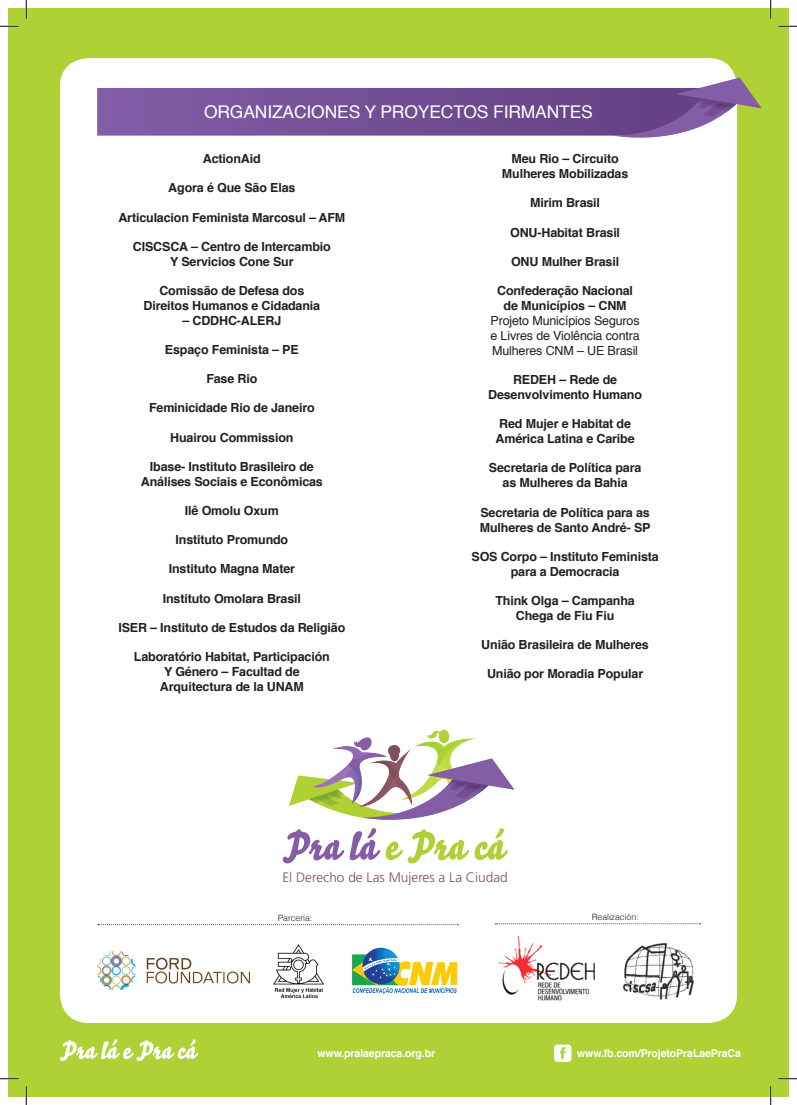
<style>
.page{position:relative;width:797px;height:1105px;background:#fff}
.page>*{position:absolute;margin:0;border:0;box-sizing:border-box;transform-origin:0 0}
.t1{font:17.5px "Helvetica";letter-spacing:-.01em;color:#fff}
.t2{font:300 13.62px "Frutiger LT Std";color:#7f4e59}
.t3{font:700 12.5px/15px "Helvetica";letter-spacing:-.01em;color:#231f20;text-align:center}
.t4{font:12.5px/15px "Helvetica";letter-spacing:-.01em;color:#231f20;text-align:justify}
.t5{font:700 10.88px "Helvetica";letter-spacing:-.01em;color:#fff}
.t6{font:300 8.75px "Helvetica";letter-spacing:-.01em;color:#231f20}
</style>
<div class="page">
<div style="left:9px;top:9px;width:779px;height:1087px;background:#b0d136"></div>
<div style="left:60px;top:58px;width:677px;height:965px;background:#fff;border-radius:28px"></div>
<svg style="left:60px;top:1039px;width:138px;height:22px"></svg>
<div style="left:554px;top:1044px;width:17px;height:18px;background:#fff;border-radius:3px"></div>
<svg style="left:560px;top:1047px;width:5px;height:12px"></svg>
<svg style="left:97px;top:78px;width:664px;height:72px"></svg>
<img style="left:709px;top:103px;width:20px;height:9px">
<img style="left:698px;top:101px;width:14px;height:8px">
<svg style="left:283px;top:731px;width:231px;height:132px"></svg>
<svg style="left:98px;top:924px;width:360px;height:1px"></svg>
<svg style="left:495px;top:923px;width:205px;height:1px"></svg>
<img style="left:498px;top:936px;width:97px;height:65px">
<img style="left:623px;top:943px;width:70px;height:56px">
<img style="left:97px;top:952px;width:152px;height:38px">
<img style="left:274px;top:945px;width:49px;height:52px">
<svg style="left:362px;top:948px;width:37px;height:36px"></svg>
<svg style="left:352px;top:952px;width:105px;height:42px"></svg>
<svg style="left:0;top:25px;width:19px;height:2px"></svg>
<svg style="left:778px;top:25px;width:19px;height:2px"></svg>
<svg style="left:0;top:1078px;width:19px;height:1px"></svg>
<svg style="left:778px;top:1078px;width:19px;height:1px"></svg>
<svg style="left:25px;top:0;width:2px;height:19px"></svg>
<svg style="left:25px;top:1086px;width:2px;height:19px"></svg>
<svg style="left:770px;top:0;width:1px;height:19px"></svg>
<svg style="left:770px;top:1086px;width:1px;height:19px"></svg>
<h1 class="t1" style="left:204px;top:98px;width:390px">ORGANIZACIONES Y PROYECTOS FIRMANTES</h1>
<p class="t3" style="left:203px;top:151px;width:59px">ActionAid</p>
<p class="t3" style="left:168px;top:181px;width:129px">Agora é Que São Elas</p>
<p class="t3" style="left:118px;top:210px;width:228px">Articulacion Feminista Marcosul – AFM</p>
<p class="t3" style="left:133px;top:239px;width:199px">CISCSCA – Centro de Intercambio<br>Y Servicios Cone Sur</p>
<p class="t3" style="left:144px;top:283px;width:178px">Comissão de Defesa dos<br>Direitos Humanos e Cidadania</p>
<p class="t3" style="left:182px;top:313px;width:100px">– CDDHC-ALERJ</p>
<p class="t3" style="left:165px;top:342px;width:135px">Espaço Feminista – PE</p>
<p class="t3" style="left:206px;top:371px;width:53px">Fase Rio</p>
<p class="t3" style="left:149px;top:401px;width:167px">Feminicidade Rio de Janeiro</p>
<p class="t3" style="left:170px;top:430px;width:125px">Huairou Commission</p>
<p class="t3" style="left:141px;top:459px;width:183px">Ibase- Instituto Brasileiro de<br>Análises Sociais e Econômicas</p>
<p class="t3" style="left:185px;top:503px;width:95px">Ilê Omolu Oxum</p>
<p class="t3" style="left:175px;top:532px;width:114px">Instituto Promundo</p>
<p class="t3" style="left:169px;top:562px;width:128px">Instituto Magna Mater</p>
<p class="t3" style="left:163px;top:591px;width:140px">Instituto Omolara Brasil</p>
<p class="t3" style="left:118px;top:620px;width:228px">ISER – Instituto de Estudos da Religião</p>
<p class="t3" style="left:134px;top:649px;width:197px">Laboratório Habitat, Participación<br>Y Género – Facultad de<br>Arquitectura de la UNAM</p>
<p class="t3" style="left:502px;top:151px;width:128px">Meu Rio – Circuito<br>Mulheres Mobilizadas</p>
<p class="t3" style="left:530px;top:196px;width:71px">Mirim Brasil</p>
<p class="t3" style="left:510px;top:225px;width:111px">ONU-Habitat Brasil</p>
<p class="t3" style="left:511px;top:254px;width:110px">ONU Mulher Brasil</p>
<p class="t3" style="left:497px;top:283px;width:137px">Confederação Nacional de Municípios – CNM</p>
<p class="t4" style="left:490px;top:313px;width:151px">Projeto Municípios Seguros e Livres de Violência contra Mulheres CNM – UE Brasil</p>
<p class="t3" style="left:488px;top:372px;width:155px">REDEH – Rede de<br>Desenvolvimento Humano</p>
<p class="t3" style="left:495px;top:417px;width:141px">Red Mujer e Habitat de<br>América Latina e Caribe</p>
<p class="t3" style="left:489px;top:461px;width:154px">Secretaria de Política para as Mulheres da Bahia</p>
<p class="t3" style="left:480px;top:505px;width:172px;text-align:left">Secretaria de Política para as<br>Mulheres de Santo André- SP</p>
<p class="t3" style="left:471px;top:549px;width:189px">SOS Corpo – Instituto Feminista para a Democracia</p>
<p class="t3" style="left:495px;top:593px;width:141px">Think Olga – Campanha<br>Chega de Fiu Fiu</p>
<p class="t3" style="left:481px;top:637px;width:169px">União Brasileira de Mulheres</p>
<p class="t3" style="left:487px;top:667px;width:158px">União por Moradia Popular</p>
<p class="t2" style="left:282px;top:869px;width:227px">El Derecho de Las Mujeres a La Ciudad</p>
<p class="t6" style="left:278px;top:910px;width:36px">Parceria:</p>
<p class="t6" style="left:592px;top:909px;width:48px">Realización:</p>
<p class="t5" style="left:317px;top:1044px;width:119px">www.pralaepraca.org.br</p>
<p class="t5" style="left:577px;top:1044px;width:165px">www.fb.com/ProjetoPraLaePraCa</p>
</div>
